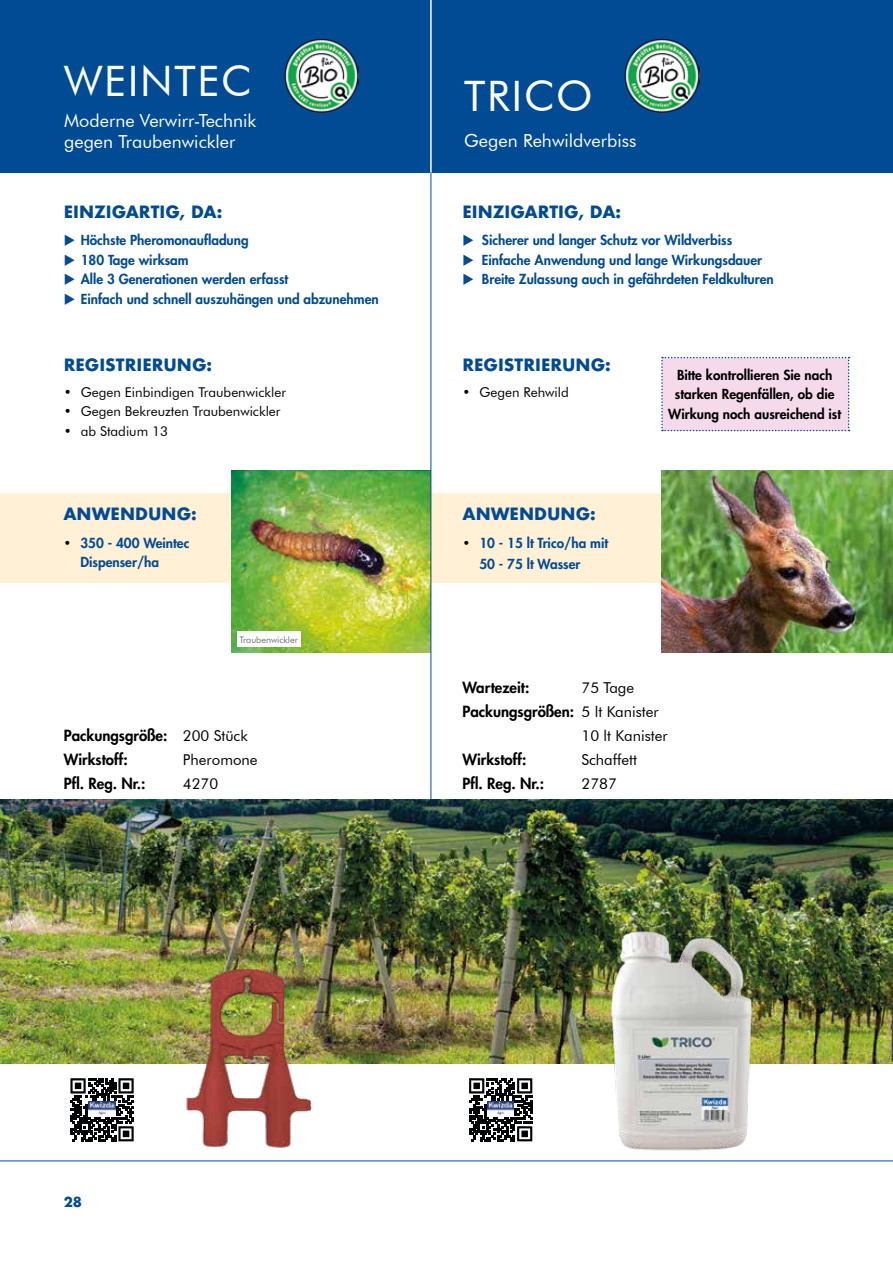
<style>
.page{position:relative;width:893px;height:1263px;background:#fff}
.page>*{position:absolute;margin:0;border:0;box-sizing:border-box;transform-origin:0 0}
.t1{font:42px "Futura BT";letter-spacing:.04em;color:#fff}
.t2{font:18px "Futura BT";color:#fff}
.t3{font:700 16.5px "Futura";color:#004b93}
.t4{font:800 15px/24px "Futura Std";color:#000}
.t5{font:15px "Futura BT";color:#000}
.t6{font:800 13.5px/19.5px "Futura Std";color:#004b93}
.t7{font:13.5px "Futura BT";color:#000}
.t8{font:800 13.5px/19.5px "Futura Std";color:#000;text-align:center}
.t9{font:700 13.5px "Futura";color:#004b93}
.t10{font:9px "Futura BT";color:#706f6f}
.s1{font-family:"Futura BT";font-weight:400;color:#000}
.s2{font-family:"Futura BT";font-weight:400}
</style>
<div class="page">
<div style="left:0;top:0;width:893px;height:173px;background:#004b93"></div>
<hr style="left:0;top:1160px;width:893px;height:1px;background:#004b93">
<hr style="left:431px;top:0;width:1px;height:173px;background:#fff">
<div style="left:0;top:493px;width:893px;height:89px;background:#fff0d6"></div>
<img style="left:231px;top:471px;width:200px;height:182px">
<img style="left:662px;top:471px;width:231px;height:182px">
<hr style="left:431px;top:173px;width:1px;height:735px;background:#004b93">
<img style="left:284px;top:38px;width:75px;height:75px">
<img style="left:624px;top:38px;width:75px;height:75px">
<img style="left:0;top:799px;width:893px;height:264px">
<svg style="left:70px;top:1078px;width:64px;height:63px"></svg>
<img style="left:89px;top:1102px;width:26px;height:14px">
<svg style="left:469px;top:1078px;width:63px;height:63px"></svg>
<img style="left:487px;top:1102px;width:27px;height:14px">
<img style="left:591px;top:917px;width:182px;height:244px">
<img style="left:169px;top:942px;width:152px;height:219px">
<div style="left:237px;top:631px;width:63px;height:16px;background:#fff"></div>
<div style="left:661px;top:357px;width:189px;height:74px;background:#f5daeb"></div>
<h1 class="t1" style="left:64px;top:55px;width:189px">WEINTEC</h1>
<h2 class="t2" style="left:64px;top:109px;width:194px">Moderne Verwirr-Technik</h2>
<h2 class="t2" style="left:64px;top:131px;width:173px">gegen Traubenwickler</h2>
<h1 class="t1" style="left:464px;top:71px;width:130px">TRICO</h1>
<h2 class="t2" style="left:464px;top:130px;width:174px">Gegen Rehwildverbiss</h2>
<p class="t3" style="left:64px;top:200px;width:160px">EINZIGARTIG, DA:</p>
<p class="t3" style="left:463px;top:200px;width:160px">EINZIGARTIG, DA:</p>
<p class="t6" style="left:462px;top:230px;width:271px">◆ Sicherer und langer Schutz vor Wildverbiss</p>
<p class="t6" style="left:462px;top:250px;width:301px">◆ Einfache Anwendung und lange Wirkungsdauer</p>
<p class="t6" style="left:462px;top:269px;width:313px">◆ Breite Zulassung auch in gefährdeten Feldkulturen</p>
<p class="t6" style="left:64px;top:230px;width:186px">◆ Höchste Pheromonaufladung</p>
<p class="t6" style="left:64px;top:250px;width:126px">◆ 180 Tage wirksam</p>
<p class="t6" style="left:64px;top:269px;width:226px">◆ Alle 3 Generationen werden erfasst</p>
<p class="t6" style="left:64px;top:289px;width:316px">◆ Einfach und schnell auszuhängen und abzunehmen</p>
<p class="t3" style="left:64px;top:353px;width:150px">REGISTRIERUNG:</p>
<p class="t3" style="left:462px;top:353px;width:150px">REGISTRIERUNG:</p>
<p class="t7" style="left:64px;top:384px;width:224px">• Gegen Einbindigen Traubenwickler</p>
<p class="t7" style="left:64px;top:403px;width:218px">• Gegen Bekreuzten Traubenwickler</p>
<p class="t7" style="left:64px;top:423px;width:106px">• ab Stadium 13</p>
<p class="t7" style="left:462px;top:384px;width:108px">• Gegen Rehwild</p>
<p class="t3" style="left:63px;top:502px;width:135px">ANWENDUNG:</p>
<p class="t3" style="left:462px;top:502px;width:135px">ANWENDUNG:</p>
<p class="t6" style="left:80px;top:533px;width:110px;text-indent:-17px"><span class="s1">•</span> 350 - 400 Weintec<br>Dispenser/ha</p>
<p class="t6" style="left:479px;top:532px;width:130px;line-height:21px;text-indent:-17px"><span class="s1">•</span> 10 - 15 lt Trico/ha mit<br>50 - 75 lt Wasser</p>
<p class="t10" style="left:239px;top:634px;width:60px">Traubenwickler</p>
<p class="t8" style="left:668px;top:365px;width:174px">Bitte kontrollieren Sie nach starken Regenfällen, ob die<br>Wirkung noch ausreichend ist</p>
<p class="t4" style="left:64px;top:723px;width:185px">Packungsgröße: <span class="s2">200 Stück<br></span>Wirkstoff:</p>
<p class="t5" style="left:183px;top:750px;width:76px">Pheromone</p>
<p class="t4" style="left:64px;top:771px;width:83px">Pfl. Reg. Nr.:</p>
<p class="t5" style="left:183px;top:774px;width:37px">4270</p>
<p class="t9" style="left:64px;top:1192px;width:20px">28</p>
<p class="t4" style="left:462px;top:675px;width:68px">Wartezeit:</p>
<p class="t5" style="left:581px;top:678px;width:54px">75 Tage</p>
<p class="t4" style="left:462px;top:699px;width:198px">Packungsgrößen: <span class="s2">5 lt Kanister</span></p>
<p class="t5" style="left:581px;top:726px;width:88px">10 lt Kanister</p>
<p class="t4" style="left:462px;top:747px;width:66px">Wirkstoff:</p>
<p class="t5" style="left:581px;top:750px;width:57px">Schaffett</p>
<p class="t4" style="left:462px;top:771px;width:83px">Pfl. Reg. Nr.:</p>
<p class="t5" style="left:581px;top:774px;width:37px">2787</p>
</div>
